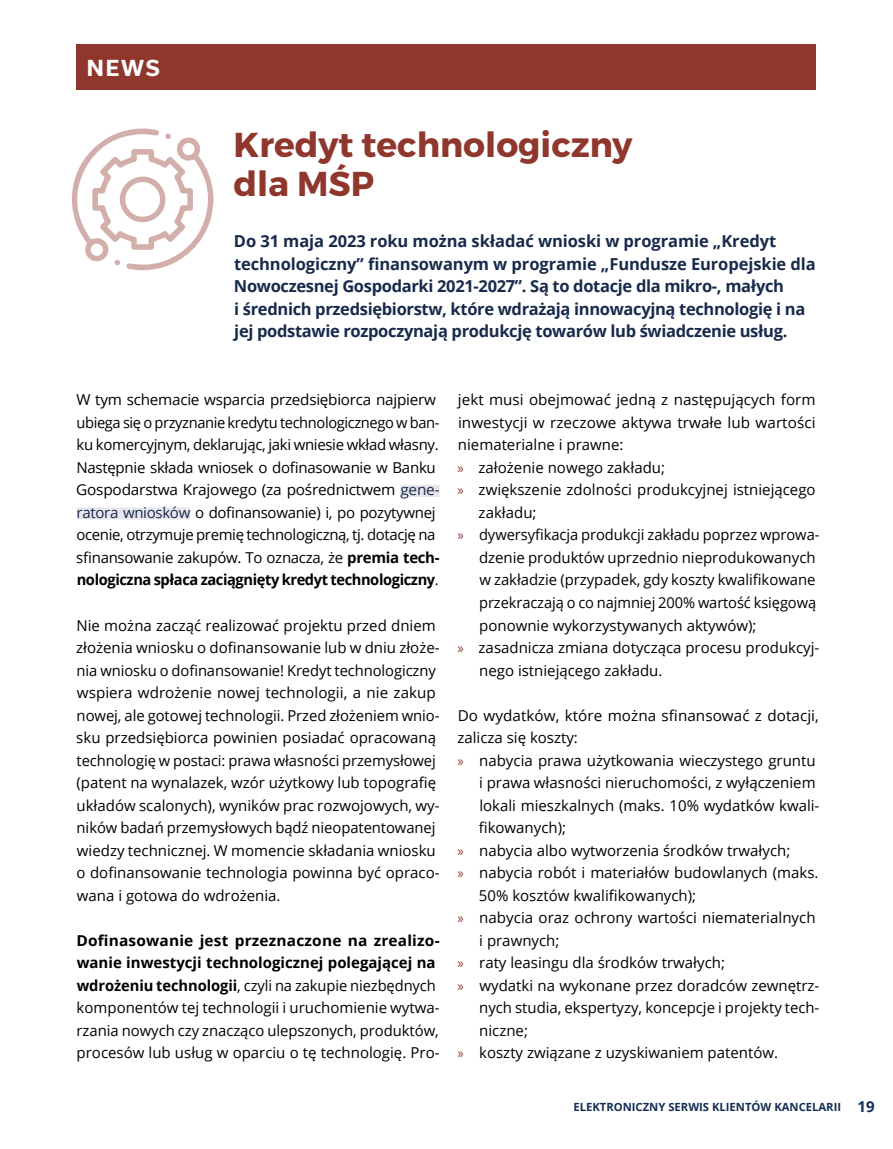
<style>
.page{position:relative;width:893px;height:1149px;background:#fff}
.page>*{position:absolute;margin:0;border:0;box-sizing:border-box;transform-origin:0 0}
.t1{font:34.5px/39px "Trueno Bd";color:#90372d}
.t2{font:700 21px "Usual";color:#fff}
.t3{font:700 16.5px/22.5px "Open Sans";letter-spacing:-.02em;color:#182a4b}
.t4{font:15px/22.5px "Open Sans";color:#000}
.t5{font:15px/22.5px "Open Sans";letter-spacing:-.02em;color:#000}
.t6{font:700 11.25px "Open Sans";color:#152e55}
.s1{color:#182a4b}
.s2{font-weight:700}
.s3{font-family:"Myriad Pro";color:#90372d}
.s4{font-size:15px}
</style>
<div class="page">
<div style="left:400px;top:485px;width:40px;height:12px;background:#e8e7ed"></div>
<div style="left:77px;top:507px;width:113px;height:12px;background:#e8e7ed"></div>
<div style="left:76px;top:45px;width:740px;height:45px;background:#90372d"></div>
<svg style="left:72px;top:128px;width:141px;height:142px"></svg>
<h2 class="t2" style="left:87px;top:56px;width:74px">NEWS</h2>
<h1 class="t1" style="left:234px;top:126px;width:400px">Kredyt technologiczny dla MŚP</h1>
<p class="t3" style="left:234px;top:229px;width:583px">Do 31 maja 2023 roku można składać wnioski w programie „Kredyt technologiczny” finansowanym w programie „Fundusze Europejskie dla Nowoczesnej Gospodarki 2021-2027”. Są to dotacje dla mikro-, małych<br>i średnich przedsiębiorstw, które wdrażają innowacyjną technologię i na jej podstawie rozpoczynają produkcję towarów lub świadczenie usług.</p>
<p class="t5" style="left:76px;top:388px;width:365px">W tym schemacie wsparcia przedsiębiorca najpierw ubiega się o przyznanie kredytu technologicznego w ban&shy;ku komercyjnym, deklarując, jaki wniesie wkład własny.<br>Następnie składa wniosek o dofinasowanie w Banku Gospodarstwa Krajowego (za pośrednictwem <span class="s1">gene&shy;ratora wniosków</span> o dofinansowanie) i, po pozytywnej ocenie, otrzymuje premię technologiczną, tj. dotację na sfinansowanie zakupów. To oznacza, że <span class="s2">premia tech&shy;nologiczna spłaca zaciągnięty kredyt technologiczny</span>.</p>
<p class="t4" style="left:76px;top:613px;width:365px">Nie można zacząć realizować projektu przed dniem złożenia wniosku o dofinansowanie lub w dniu złoże&shy;nia wniosku o dofinansowanie! Kredyt technologiczny wspiera wdrożenie nowej technologii, a nie zakup nowej, ale gotowej technologii. Przed złożeniem wnio&shy;sku przedsiębiorca powinien posiadać opracowaną technologię w postaci: prawa własności przemysłowej (patent na wynalazek, wzór użytkowy lub topografię układów scalonych), wyników prac rozwojowych, wy&shy;ników badań przemysłowych bądź nieopatentowanej wiedzy technicznej. W momencie składania wniosku o dofinansowanie technologia powinna być opraco&shy;wana i gotowa do wdrożenia.</p>
<p class="t4" style="left:77px;top:928px;width:365px"><span class="s2">Dofinasowanie jest przeznaczone na zrealizo&shy;wanie inwestycji technologicznej polegającej na wdrożeniu technologii</span>, czyli na zakupie niezbędnych komponentów tej technologii i uruchomienie wytwa&shy;rzania nowych czy znacząco ulepszonych, produktów, procesów lub usług w oparciu o tę technologię. Pro-</p>
<p class="t4" style="left:458px;top:388px;width:359px">jekt musi obejmować jedną z następujących form</p>
<p class="t4" style="left:458px;top:410px;width:359px">inwestycji w rzeczowe aktywa trwałe lub wartości</p>
<p class="t4" style="left:458px;top:433px;width:167px">niematerialne i prawne:</p>
<p class="t4" style="left:457px;top:455px;width:209px"><span class="s3">»</span> założenie nowego zakładu;</p>
<p class="t4" style="left:457px;top:478px;width:360px"><span class="s3">»</span> zwiększenie zdolności produkcyjnej istniejącego</p>
<p class="t4" style="left:479px;top:500px;width:59px">zakładu;</p>
<p class="t4" style="left:457px;top:523px;width:363px"><span class="s3">»</span> dywersyfikacja produkcji zakładu poprzez wprowa-</p>
<p class="t4" style="left:479px;top:545px;width:338px">dzenie produktów uprzednio nieprodukowanych</p>
<p class="t4" style="left:479px;top:568px;width:338px">w zakładzie (przypadek, gdy koszty kwalifikowane</p>
<p class="t4" style="left:479px;top:590px;width:338px">przekraczają o co najmniej 200% wartość księgową</p>
<p class="t4" style="left:479px;top:613px;width:279px">ponownie wykorzystywanych aktywów);</p>
<p class="t4" style="left:457px;top:635px;width:363px"><span class="s3">»</span> zasadnicza zmiana dotycząca procesu produkcyj-</p>
<p class="t4" style="left:479px;top:658px;width:185px">nego istniejącego zakładu.</p>
<p class="t4" style="left:458px;top:703px;width:363px">Do wydatków, które można sfinansować z dotacji,</p>
<p class="t4" style="left:457px;top:725px;width:122px">zalicza się koszty:</p>
<p class="t4" style="left:457px;top:748px;width:360px"><span class="s3">»</span> nabycia prawa użytkowania wieczystego gruntu</p>
<p class="t4" style="left:479px;top:770px;width:338px">i prawa własności nieruchomości, z wyłączeniem</p>
<p class="t4" style="left:479px;top:793px;width:342px">lokali mieszkalnych (maks. 10% wydatków kwali-</p>
<p class="t4" style="left:479px;top:815px;width:89px">fikowanych);</p>
<p class="t4" style="left:457px;top:838px;width:334px"><span class="s3">»</span> nabycia albo wytworzenia środków trwałych;</p>
<p class="t4" style="left:457px;top:860px;width:363px"><span class="s3">»</span> nabycia robót i materiałów budowlanych (maks.</p>
<p class="t4" style="left:479px;top:883px;width:219px">50% kosztów kwalifikowanych);</p>
<p class="t4" style="left:457px;top:905px;width:360px"><span class="s3">»</span> nabycia oraz ochrony wartości niematerialnych</p>
<p class="t4" style="left:479px;top:928px;width:82px">i prawnych;</p>
<p class="t4" style="left:457px;top:950px;width:269px"><span class="s3">»</span> raty leasingu dla środków trwałych;</p>
<p class="t4" style="left:457px;top:973px;width:364px"><span class="s3">»</span> wydatki na wykonane przez doradców zewnętrz-</p>
<p class="t4" style="left:479px;top:995px;width:342px">nych studia, ekspertyzy, koncepcje i projekty tech-</p>
<p class="t4" style="left:479px;top:1018px;width:50px">niczne;</p>
<p class="t4" style="left:457px;top:1040px;width:322px"><span class="s3">»</span> koszty związane z uzyskiwaniem patentów.</p>
<p class="t6" style="left:573px;top:1099px;width:303px">ELEKTRONICZNY SERWIS KLIENTÓW KANCELARII <span class="s4">19</span></p>
</div>
